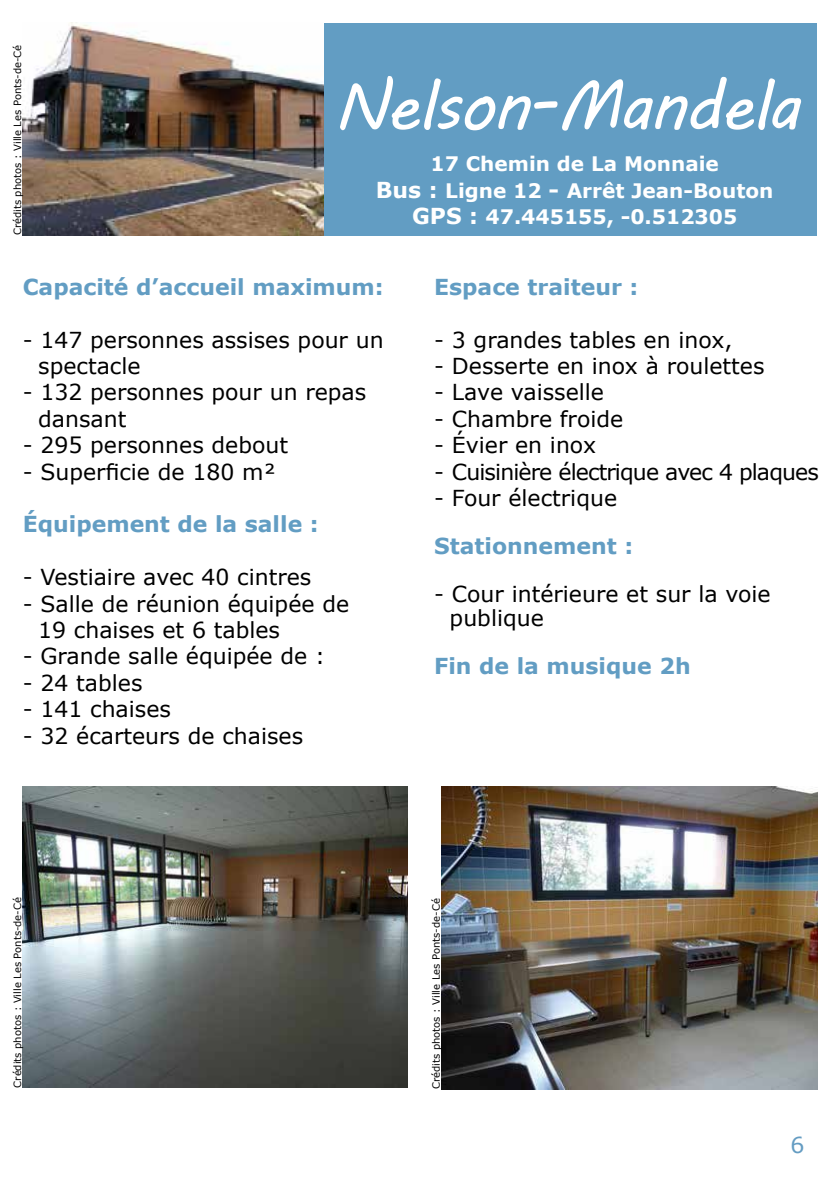
<style>
.page{position:relative;width:840px;height:1191px;background:#fff}
.page>*{position:absolute;margin:0;border:0;box-sizing:border-box;transform-origin:0 0}
.t1{font:68px "MV Boli";letter-spacing:-.03em;color:#fff}
.t2{font:22px/26.4px "Verdana";color:#000}
.t3{font:700 22px "Verdana";color:#629dc3}
.t4{font:22px "Verdana";letter-spacing:-.04em;color:#000}
.t5{font:22px "Verdana";color:#649cc2}
.t6{font:700 20px/26.4px "Verdana";color:#fff;text-align:center}
.t7{font:10px "Verdana";color:#000}
.s1{font-size:22px}
</style>
<div class="page">
<div style="left:323px;top:23px;width:493px;height:212px;background:#629dc3"></div>
<img style="left:23px;top:23px;width:300px;height:212px">
<img style="left:23px;top:787px;width:385px;height:300px">
<img style="left:441px;top:787px;width:375px;height:302px">
<p class="t7" style="left:11px;top:235px;width:192px;rotate:-90deg">Crédits photos : Ville Les Ponts-de-Cé</p>
<h1 class="t1" style="left:334px;top:59px;width:467px">Nelson-Mandela</h1>
<p class="t6" style="left:375px;top:150px;width:399px">17 Chemin de La Monnaie<br><span class="s1">Bus :</span> Ligne 12 <span class="s1">-</span> Arrêt Jean-Bouton<br><span class="s1">GPS :</span> 47.445155, -0.512305</p>
<p class="t3" style="left:23px;top:271px;width:362px">Capacité d’accueil maximum:</p>
<p class="t2" style="left:38px;top:326px;width:347px;text-indent:-15px">- 147 personnes assises pour un spectacle</p>
<p class="t2" style="left:38px;top:379px;width:329px;text-indent:-15px">- 132 personnes pour un repas dansant</p>
<p class="t2" style="left:23px;top:432px;width:267px">- 295 personnes debout</p>
<p class="t2" style="left:23px;top:458px;width:254px">- Superficie de 180 m²</p>
<p class="t3" style="left:23px;top:509px;width:297px">Équipement de la salle :</p>
<p class="t2" style="left:23px;top:564px;width:290px">- Vestiaire avec 40 cintres</p>
<p class="t2" style="left:38px;top:590px;width:312px;text-indent:-15px">- Salle de réunion équipée de<br>19 chaises et 6 tables</p>
<p class="t2" style="left:23px;top:643px;width:304px">- Grande salle équipée de :</p>
<p class="t2" style="left:23px;top:669px;width:121px">- 24 tables</p>
<p class="t2" style="left:23px;top:696px;width:150px">- 141 chaises</p>
<p class="t2" style="left:23px;top:722px;width:282px">- 32 écarteurs de chaises</p>
<p class="t3" style="left:434px;top:271px;width:206px">Espace traiteur :</p>
<p class="t2" style="left:434px;top:326px;width:300px">- 3 grandes tables en inox,</p>
<p class="t2" style="left:434px;top:352px;width:332px">- Desserte en inox à roulettes</p>
<p class="t2" style="left:434px;top:379px;width:171px">- Lave vaisselle</p>
<p class="t2" style="left:434px;top:405px;width:190px">- Chambre froide</p>
<p class="t2" style="left:434px;top:432px;width:163px">- Évier en inox</p>
<p class="t4" style="left:434px;top:456px;width:386px">- Cuisinière électrique avec 4 plaques</p>
<p class="t2" style="left:434px;top:484px;width:184px">- Four électrique</p>
<p class="t3" style="left:434px;top:530px;width:200px">Stationnement :</p>
<p class="t2" style="left:449px;top:582px;width:322px;line-height:24px;text-indent:-15px">- Cour intérieure et sur la voie publique</p>
<p class="t3" style="left:434px;top:650px;width:258px">Fin de la musique 2h</p>
<p class="t7" style="left:11px;top:1087px;width:192px;rotate:-90deg">Crédits photos : Ville Les Ponts-de-Cé</p>
<p class="t7" style="left:429px;top:1089px;width:192px;rotate:-90deg">Crédits photos : Ville Les Ponts-de-Cé</p>
<p class="t5" style="left:789px;top:1129px;width:15px">6</p>
</div>
